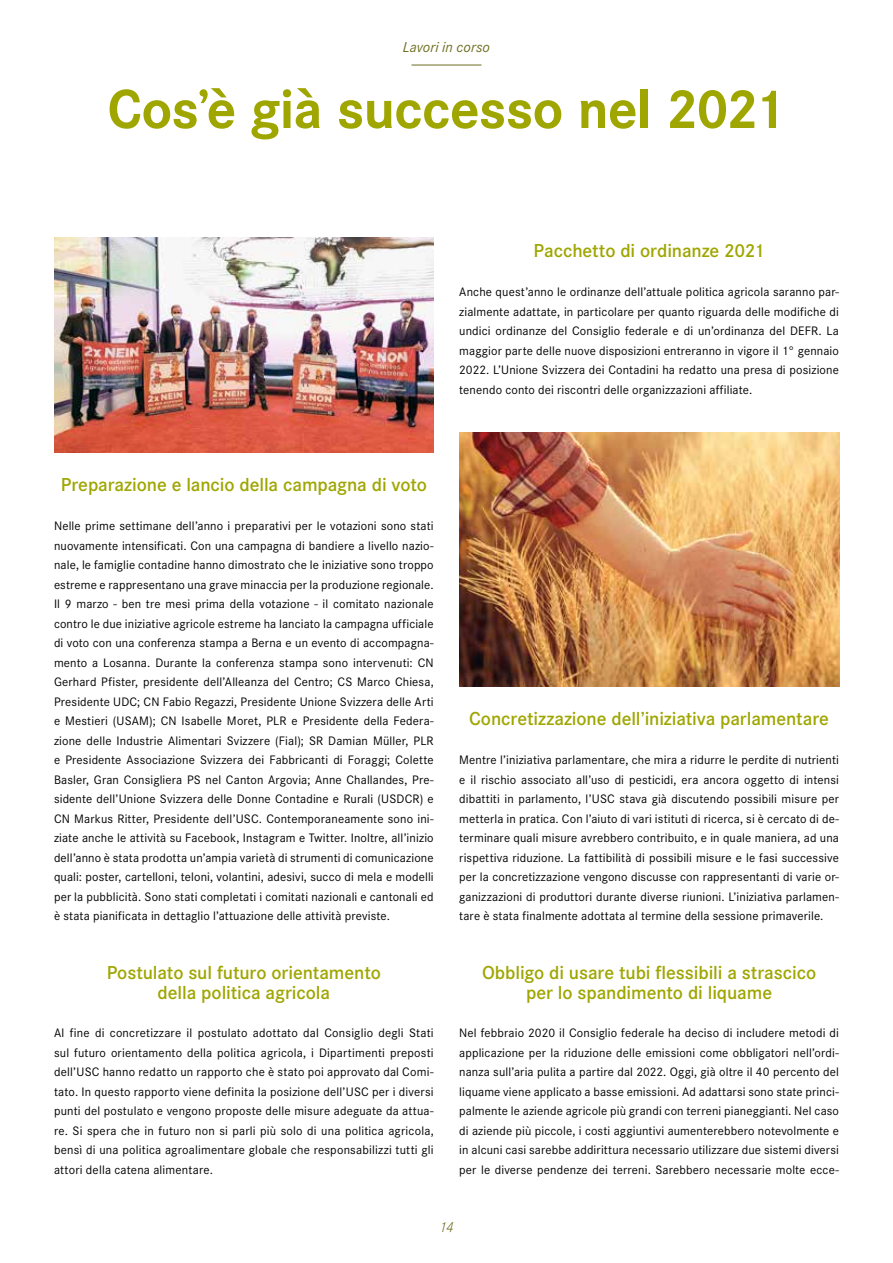
<style>
.page{position:relative;width:893px;height:1263px;background:#fff}
.page>*{position:absolute;margin:0;border:0;box-sizing:border-box;transform-origin:0 0}
.t1{font:700 57px "Corporate S";letter-spacing:-.015em;color:#9fa600}
.t2{font:600 19.5px/20.7px "Corporate S";letter-spacing:-.005em;color:#9fa600;text-align:center}
.t3{font:italic 15px "Corporate S";letter-spacing:.005em;color:#6d6d20}
.t4{font:italic 300 15px "Corporate S";color:#6d6d20}
.t5{font:12.75px/19.5px "Corporate S";letter-spacing:.01em;color:#000;text-align:justify}
</style>
<div class="page">
<hr style="left:411px;top:65px;width:70px;height:1px;background:#6d6d20">
<img style="left:54px;top:238px;width:380px;height:214px">
<img style="left:459px;top:433px;width:380px;height:253px">
<p class="t3" style="left:403px;top:39px;width:89px">Lavori in corso</p>
<h1 class="t1" style="left:108px;top:76px;width:679px">Cos’è già successo nel 2021</h1>
<h2 class="t2" style="left:534px;top:241px;width:232px">Pacchetto di ordinanze 2021</h2>
<p class="t5" style="left:459px;top:282px;width:381px">Anche quest’anno le ordinanze dell’attuale politica agricola saranno par&shy;zialmente adattate, in particolare per quanto riguarda delle modifiche di undici ordinanze del Consiglio federale e di un’ordinanza del DEFR. La maggior parte delle nuove disposizioni entreranno in vigore il 1° gennaio 2022. L’Unione Svizzera dei Contadini ha redatto una presa di posizione tenendo conto dei riscontri delle organizzazioni affiliate.</p>
<h2 class="t2" style="left:61px;top:475px;width:368px">Preparazione e lancio della campagna di voto</h2>
<p class="t5" style="left:54px;top:516px;width:381px">Nelle prime settimane dell’anno i preparativi per le votazioni sono stati nuovamente intensificati. Con una campagna di bandiere a livello nazio&shy;nale, le famiglie contadine hanno dimostrato che le iniziative sono troppo estreme e rappresentano una grave minaccia per la produzione regionale.<br>Il 9 marzo - ben tre mesi prima della votazione - il comitato nazionale contro le due iniziative agricole estreme ha lanciato la campagna ufficiale di voto con una conferenza stampa a Berna e un evento di accompagna&shy;mento a Losanna. Durante la conferenza stampa sono intervenuti: CN Gerhard Pfister, presidente dell’Alleanza del Centro; CS Marco Chiesa, Presidente UDC; CN Fabio Regazzi, Presidente Unione Svizzera delle Arti e Mestieri (USAM); CN Isabelle Moret, PLR e Presidente della Federa&shy;zione delle Industrie Alimentari Svizzere (Fial); SR Damian Müller, PLR e Presidente Associazione Svizzera dei Fabbricanti di Foraggi; Colette Basler, Gran Consigliera PS nel Canton Argovia; Anne Challandes, Pre&shy;sidente dell’Unione Svizzera delle Donne Contadine e Rurali (USDCR) e CN Markus Ritter, Presidente dell’USC. Contemporaneamente sono ini&shy;ziate anche le attività su Facebook, Instagram e Twitter. Inoltre, all’inizio dell’anno è stata prodotta un’ampia varietà di strumenti di comunicazione quali: poster, cartelloni, teloni, volantini, adesivi, succo di mela e modelli per la pubblicità. Sono stati completati i comitati nazionali e cantonali ed è stata pianificata in dettaglio l’attuazione delle attività previste.</p>
<h2 class="t2" style="left:107px;top:962px;width:276px">Postulato sul futuro orientamento della politica agricola</h2>
<p class="t5" style="left:54px;top:1023px;width:381px">Al fine di concretizzare il postulato adottato dal Consiglio degli Stati sul futuro orientamento della politica agricola, i Dipartimenti preposti dell’USC hanno redatto un rapporto che è stato poi approvato dal Comi&shy;tato. In questo rapporto viene definita la posizione dell’USC per i diversi punti del postulato e vengono proposte delle misure adeguate da attua&shy;re. Si spera che in futuro non si parli più solo di una politica agricola, bensì di una politica agroalimentare globale che responsabilizzi tutti gli attori della catena alimentare.</p>
<h2 class="t2" style="left:469px;top:709px;width:361px">Concretizzazione dell’iniziativa parlamentare</h2>
<p class="t5" style="left:459px;top:750px;width:381px">Mentre l’iniziativa parlamentare, che mira a ridurre le perdite di nutrienti e il rischio associato all’uso di pesticidi, era ancora oggetto di intensi dibattiti in parlamento, l’USC stava già discutendo possibili misure per metterla in pratica. Con l’aiuto di vari istituti di ricerca, si è cercato di de&shy;terminare quali misure avrebbero contribuito, e in quale maniera, ad una rispettiva riduzione. La fattibilità di possibili misure e le fasi successive per la concretizzazione vengono discusse con rappresentanti di varie or&shy;ganizzazioni di produttori durante diverse riunioni. L’iniziativa parlamen&shy;tare è stata finalmente adottata al termine della sessione primaverile.</p>
<h2 class="t2" style="left:482px;top:962px;width:336px">Obbligo di usare tubi flessibili a strascico per lo spandimento di liquame</h2>
<p class="t5" style="left:459px;top:1023px;width:381px">Nel febbraio 2020 il Consiglio federale ha deciso di includere metodi di applicazione per la riduzione delle emissioni come obbligatori nell’ordi&shy;nanza sull’aria pulita a partire dal 2022. Oggi, già oltre il 40 percento del liquame viene applicato a basse emissioni. Ad adattarsi sono state princi&shy;palmente le aziende agricole più grandi con terreni pianeggianti. Nel caso di aziende più piccole, i costi aggiuntivi aumenterebbero notevolmente e in alcuni casi sarebbe addirittura necessario utilizzare due sistemi diversi per le diverse pendenze dei terreni. Sarebbero necessarie molte ecce-</p>
<p class="t4" style="left:440px;top:1219px;width:16px">14</p>
</div>
